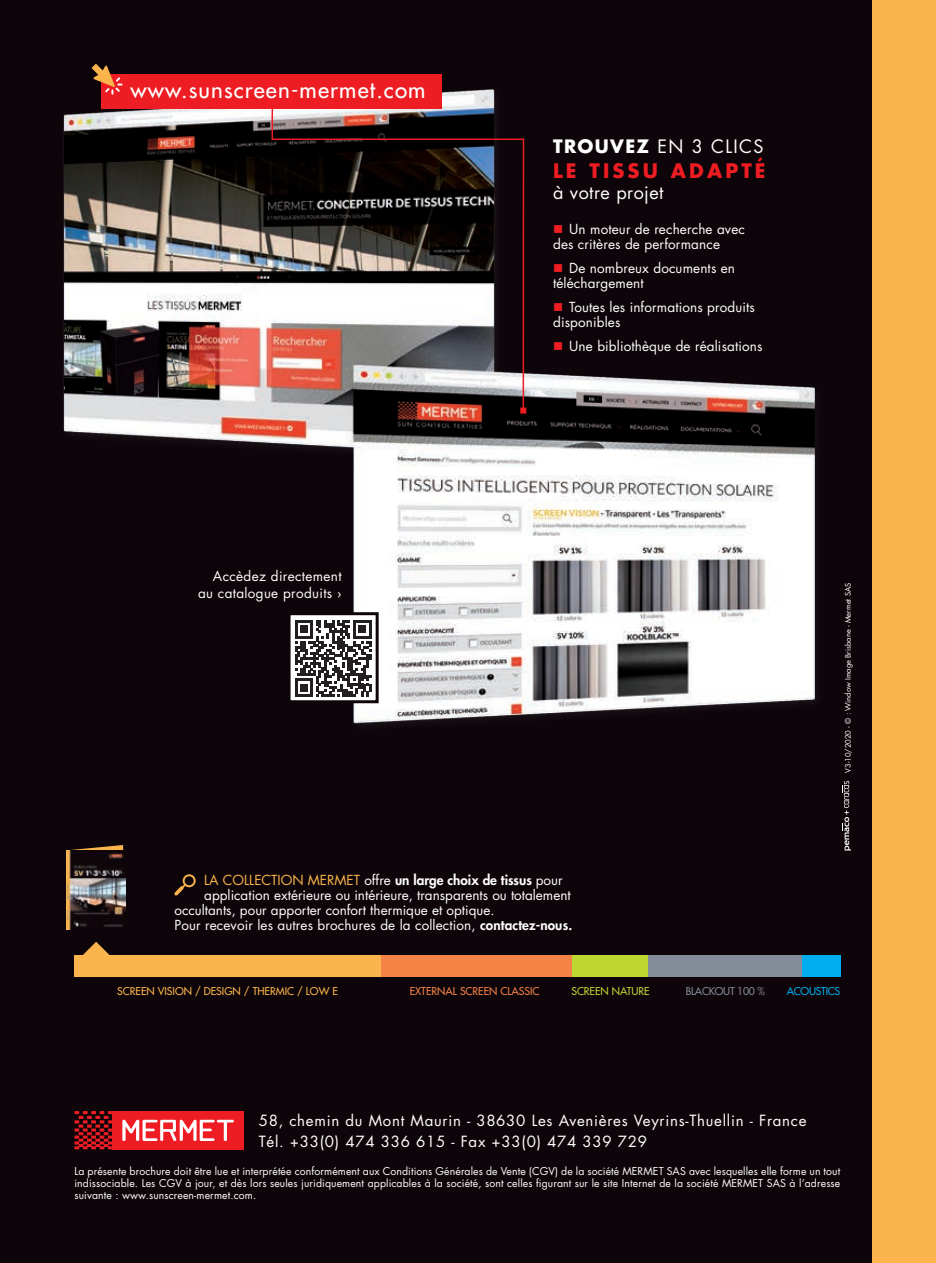
<style>
.page{position:relative;width:936px;height:1263px;background:#fff}
.page>*{position:absolute;margin:0;border:0;box-sizing:border-box;transform-origin:0 0}
.t1{font:22.5px "Futura";letter-spacing:.05em;color:#fff}
.t2{font:700 19.5px "Futura";letter-spacing:.16em;color:#ee1d23}
.t3{font:18px "Futura";letter-spacing:.025em;color:#fff}
.t4{font:15px/21px "Futura";letter-spacing:.05em;color:#fff}
.t5{font:13.5px/15px "Futura";letter-spacing:.01em;color:#fff}
.t6{font:800 13.5px "Futura";color:#fff}
.t7{font:10.5px/12px "Futura";letter-spacing:.01em;color:#fff;text-align:justify}
.t8{font:10.5px "Futura";color:#fcb54c}
.t9{font:10.5px "Futura";color:#f58345}
.t10{font:10.5px "Futura";color:#bed630}
.t11{font:10.5px "Futura";letter-spacing:-.025em;color:#838a98}
.t12{font:10.5px "Futura";letter-spacing:-.025em;color:#00aeef}
.t13{font:7.5px "Futura";color:#fff}
.s1{font-weight:700}
.s2{color:#ee1d23}
.s3{font-weight:400;color:#fcb54c}
.s4{font-weight:400}
.s5{font-weight:800}
</style>
<div class="page">
<img style="left:0;top:0;width:935px;height:1263px">
<svg style="left:286px;top:611px;width:94px;height:94px"></svg>
<img style="left:271px;top:95px;width:254px;height:317px">
<svg style="left:520px;top:408px;width:6px;height:6px"></svg>
<div style="left:101px;top:74px;width:340px;height:34px;background:#ee1d23"></div>
<svg style="left:91px;top:64px;width:31px;height:31px"></svg>
<svg style="left:842px;top:781px;width:8px;height:69px"></svg>
<p class="t1" style="left:130px;top:75px;width:296px">www.sunscreen-mermet.com</p>
<p class="t3" style="left:553px;top:134px;width:212px"><span class="s1">TROUVEZ</span> EN 3 CLICS</p>
<p class="t2" style="left:553px;top:157px;width:214px">LE TISSU ADAPTÉ</p>
<p class="t3" style="left:553px;top:180px;width:112px">à votre projet</p>
<p class="t5" style="left:553px;top:221px;width:193px"><span class="s2">■</span> Un moteur de recherche avec des critères de performance</p>
<p class="t5" style="left:553px;top:260px;width:183px"><span class="s2">■</span> De nombreux documents en téléchargement</p>
<p class="t5" style="left:553px;top:299px;width:203px"><span class="s2">■</span> Toutes les informations produits disponibles</p>
<p class="t5" style="left:553px;top:338px;width:211px"><span class="s2">■</span> Une bibliothèque de réalisations</p>
<p class="t5" style="left:198px;top:568px;width:145px;line-height:16.5px;text-align:right">Accèdez directement au catalogue produits ›</p>
<p class="t6" style="left:204px;top:871px;width:360px"><span class="s3">LA COLLECTION MERMET</span> <span class="s4">offre</span> un large choix de tissus <span class="s4">pour</span></p>
<p class="t5" style="left:174px;top:887px;width:399px;text-indent:30px">application extérieure ou intérieure, transparents ou totalement occultants, pour apporter confort thermique et optique.<br>Pour recevoir les autres brochures de la collection, <span class="s5">contactez-nous.</span></p>
<p class="t13" style="left:842px;top:773px;width:191px;rotate:-90deg">V3-10/2020 - © : Window Image Brisbane - Mermet SAS</p>
<p class="t8" style="left:117px;top:984px;width:222px">SCREEN VISION / DESIGN / THERMIC / LOW E</p>
<p class="t9" style="left:410px;top:984px;width:131px">EXTERNAL SCREEN CLASSIC</p>
<p class="t10" style="left:571px;top:984px;width:80px">SCREEN NATURE</p>
<p class="t11" style="left:685px;top:984px;width:81px">BLACKOUT 100 %</p>
<p class="t12" style="left:786px;top:984px;width:55px">ACOUSTICS</p>
<p class="t4" style="left:259px;top:1109px;width:549px">58, chemin du Mont Maurin - 38630 Les Avenières Veyrins-Thuellin - France<br>Tél. +33(0) 474 336 615 - Fax +33(0) 474 339 729</p>
<p class="t7" style="left:74px;top:1165px;width:767px">La présente brochure doit être lue et interprétée conformément aux Conditions Générales de Vente (CGV) de la société MERMET SAS avec lesquelles elle forme un tout indissociable. Les CGV à jour, et dès lors seules juridiquement applicables à la société, sont celles figurant sur le site Internet de la société MERMET SAS à l’adresse suivante : www.sunscreen-mermet.com.</p>
</div>
